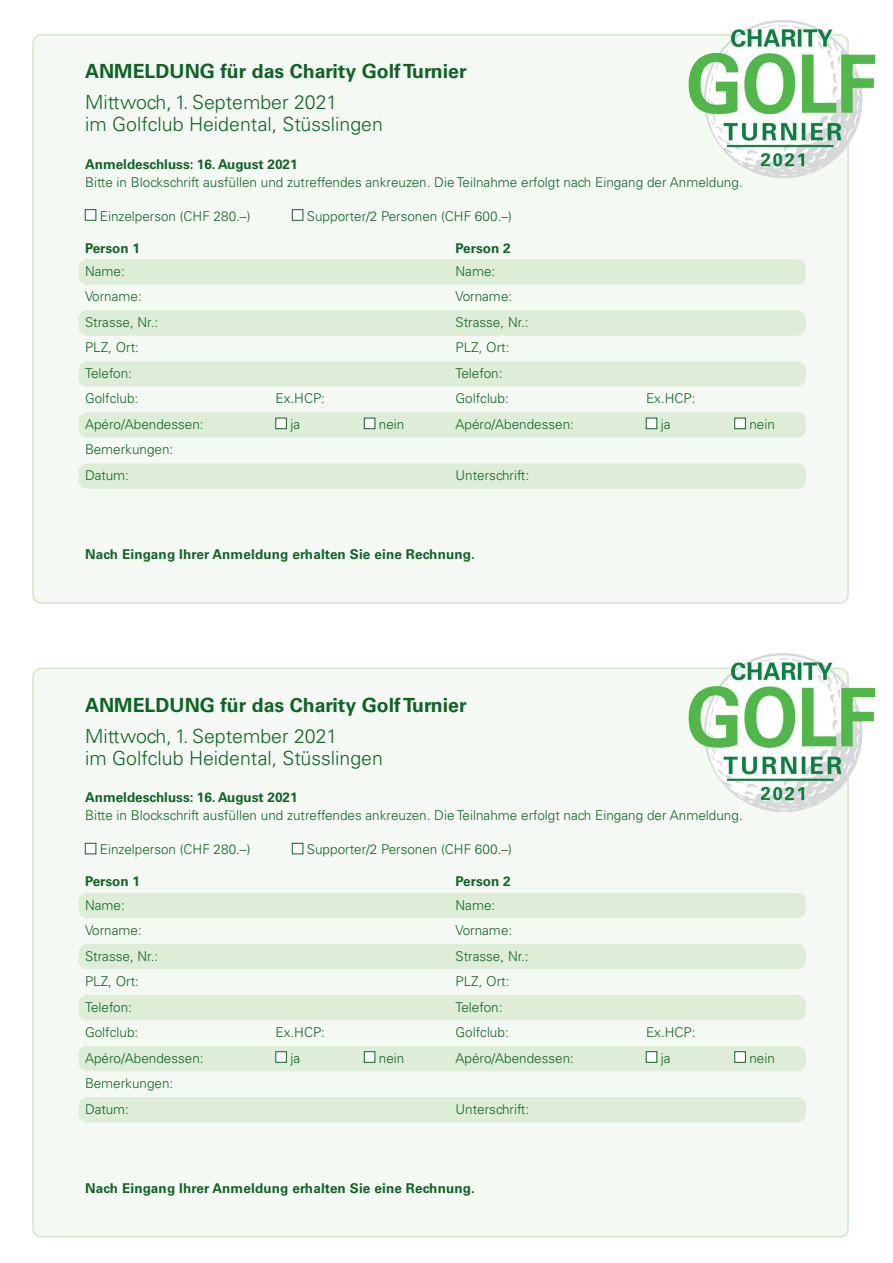
<style>
.page{position:relative;width:893px;height:1263px;background:#fff}
.page>*{position:absolute;margin:0;border:0;box-sizing:border-box;transform-origin:0 0}
.t1{font:300 19.5px/22.5px "Univers LT Std";color:#0f6425}
.t2{font:700 19.5px "Univers LT Std";color:#0f6425}
.t3{font:300 13.5px/25.5px "Univers LT Std";color:#0f6425}
.t4{font:700 13.5px "Univers LT Std";color:#0f6425}
</style>
<div class="page">
<div style="left:33px;top:35px;width:815px;height:568px;background:#f4faf3;border-radius:9px"></div>
<div style="left:33px;top:668px;width:815px;height:569px;background:#f4faf3;border-radius:9px"></div>
<img style="left:672px;top:20px;width:204px;height:174px">
<img style="left:672px;top:653px;width:204px;height:174px">
<div style="left:79px;top:259px;width:727px;height:26px;background:#ddedd8;border-radius:9px"></div>
<div style="left:79px;top:893px;width:727px;height:25px;background:#ddedd8;border-radius:9px"></div>
<div style="left:79px;top:310px;width:727px;height:26px;background:#ddedd8;border-radius:9px"></div>
<div style="left:79px;top:944px;width:727px;height:25px;background:#ddedd8;border-radius:9px"></div>
<div style="left:79px;top:361px;width:727px;height:26px;background:#ddedd8;border-radius:9px"></div>
<div style="left:79px;top:995px;width:727px;height:25px;background:#ddedd8;border-radius:9px"></div>
<div style="left:79px;top:412px;width:727px;height:26px;background:#ddedd8;border-radius:9px"></div>
<div style="left:79px;top:1046px;width:727px;height:25px;background:#ddedd8;border-radius:9px"></div>
<div style="left:79px;top:463px;width:727px;height:26px;background:#ddedd8;border-radius:9px"></div>
<div style="left:79px;top:1097px;width:727px;height:25px;background:#ddedd8;border-radius:9px"></div>
<div style="left:276px;top:418px;width:11px;height:11px;background:#fff;border:1px solid #0f6425"></div>
<div style="left:364px;top:418px;width:11px;height:11px;background:#fff;border:1px solid #0f6425"></div>
<div style="left:646px;top:418px;width:11px;height:11px;background:#fff;border:1px solid #0f6425"></div>
<div style="left:734px;top:418px;width:12px;height:11px;background:#fff;border:1px solid #0f6425"></div>
<div style="left:276px;top:1051px;width:11px;height:11px;background:#fff;border:1px solid #0f6425"></div>
<div style="left:364px;top:1051px;width:11px;height:11px;background:#fff;border:1px solid #0f6425"></div>
<div style="left:646px;top:1051px;width:11px;height:11px;background:#fff;border:1px solid #0f6425"></div>
<div style="left:734px;top:1051px;width:12px;height:11px;background:#fff;border:1px solid #0f6425"></div>
<div style="left:85px;top:209px;width:11px;height:11px;background:#fff;border:1px solid #0f6425"></div>
<div style="left:292px;top:209px;width:11px;height:11px;background:#fff;border:1px solid #0f6425"></div>
<div style="left:85px;top:843px;width:11px;height:11px;background:#fff;border:1px solid #0f6425"></div>
<div style="left:292px;top:843px;width:11px;height:11px;background:#fff;border:1px solid #0f6425"></div>
<h1 class="t2" style="left:85px;top:60px;width:383px">ANMELDUNG für das Charity Golf Turnier</h1>
<h1 class="t1" style="left:85px;top:91px;width:299px">Mittwoch, 1. September 2021<br>im Golfclub Heidental, Stüsslingen</h1>
<p class="t4" style="left:85px;top:156px;width:214px">Anmeldeschluss: 16. August 2021</p>
<p class="t3" style="left:85px;top:169px;width:659px">Bitte in Blockschrift ausfüllen und zutreffendes ankreuzen. Die Teilnahme erfolgt nach Eingang der Anmeldung.</p>
<p class="t3" style="left:100px;top:203px;width:152px">Einzelperson (CHF 280.–)</p>
<p class="t3" style="left:307px;top:203px;width:207px">Supporter/2 Personen (CHF 600.–)</p>
<p class="t4" style="left:85px;top:240px;width:56px">Person 1</p>
<p class="t4" style="left:456px;top:240px;width:56px">Person 2</p>
<p class="t3" style="left:85px;top:258px;width:75px">Name:<br>Vorname:<br>Strasse, Nr.:<br>PLZ, Ort:<br>Telefon:<br>Golfclub:</p>
<p class="t3" style="left:276px;top:386px;width:51px">Ex.HCP:</p>
<p class="t3" style="left:455px;top:258px;width:75px">Name:<br>Vorname:<br>Strasse, Nr.:<br>PLZ, Ort:<br>Telefon:<br>Golfclub:</p>
<p class="t3" style="left:646px;top:386px;width:51px">Ex.HCP:</p>
<p class="t3" style="left:85px;top:411px;width:120px">Apéro/Abendessen:</p>
<p class="t3" style="left:290px;top:411px;width:11px">ja</p>
<p class="t3" style="left:379px;top:411px;width:27px">nein</p>
<p class="t3" style="left:85px;top:437px;width:90px">Bemerkungen:<br>Datum:</p>
<p class="t3" style="left:455px;top:411px;width:120px">Apéro/Abendessen:</p>
<p class="t3" style="left:661px;top:411px;width:11px">ja</p>
<p class="t3" style="left:749px;top:411px;width:27px">nein</p>
<p class="t3" style="left:455px;top:462px;width:75px">Unterschrift:</p>
<p class="t4" style="left:85px;top:546px;width:391px">Nach Eingang Ihrer Anmeldung erhalten Sie eine Rechnung.</p>
<h1 class="t2" style="left:85px;top:693px;width:383px">ANMELDUNG für das Charity Golf Turnier</h1>
<h1 class="t1" style="left:85px;top:724px;width:299px">Mittwoch, 1. September 2021<br>im Golfclub Heidental, Stüsslingen</h1>
<p class="t4" style="left:85px;top:789px;width:214px">Anmeldeschluss: 16. August 2021</p>
<p class="t3" style="left:85px;top:802px;width:659px">Bitte in Blockschrift ausfüllen und zutreffendes ankreuzen. Die Teilnahme erfolgt nach Eingang der Anmeldung.</p>
<p class="t3" style="left:100px;top:837px;width:152px">Einzelperson (CHF 280.–)</p>
<p class="t3" style="left:307px;top:837px;width:207px">Supporter/2 Personen (CHF 600.–)</p>
<p class="t4" style="left:85px;top:873px;width:56px">Person 1</p>
<p class="t4" style="left:456px;top:873px;width:56px">Person 2</p>
<p class="t3" style="left:85px;top:892px;width:75px">Name:<br>Vorname:<br>Strasse, Nr.:<br>PLZ, Ort:<br>Telefon:<br>Golfclub:</p>
<p class="t3" style="left:276px;top:1019px;width:51px">Ex.HCP:</p>
<p class="t3" style="left:455px;top:892px;width:75px">Name:<br>Vorname:<br>Strasse, Nr.:<br>PLZ, Ort:<br>Telefon:<br>Golfclub:</p>
<p class="t3" style="left:646px;top:1019px;width:51px">Ex.HCP:</p>
<p class="t3" style="left:85px;top:1045px;width:120px">Apéro/Abendessen:</p>
<p class="t3" style="left:290px;top:1045px;width:11px">ja</p>
<p class="t3" style="left:379px;top:1045px;width:27px">nein</p>
<p class="t3" style="left:85px;top:1070px;width:90px">Bemerkungen:<br>Datum:</p>
<p class="t3" style="left:455px;top:1045px;width:120px">Apéro/Abendessen:</p>
<p class="t3" style="left:661px;top:1045px;width:11px">ja</p>
<p class="t3" style="left:749px;top:1045px;width:27px">nein</p>
<p class="t3" style="left:455px;top:1096px;width:75px">Unterschrift:</p>
<p class="t4" style="left:85px;top:1180px;width:391px">Nach Eingang Ihrer Anmeldung erhalten Sie eine Rechnung.</p>
</div>
